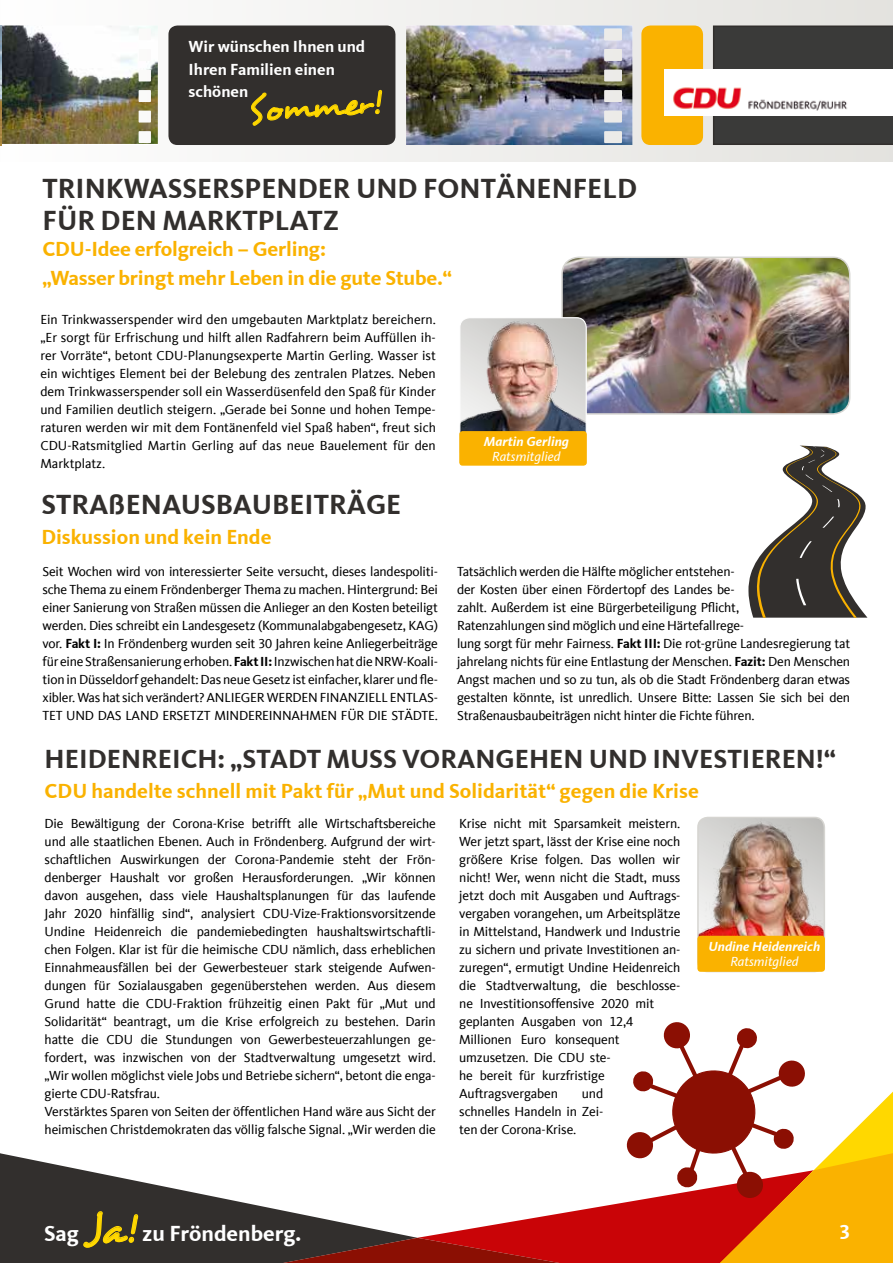
<style>
.page{position:relative;width:893px;height:1263px;background:#fff}
.page>*{position:absolute;margin:0;border:0;box-sizing:border-box;transform-origin:0 0}
.t1{font:32.7px "Desyrel";color:#ffd800}
.t2{font:700 28.5px/31.5px "CDU Kievit Tab";color:#322f2d}
.t3{font:700 27px "CDU Kievit Tab";color:#322f2d}
.t4{font:700 22.5px "CDU Kievit Tab";color:#fff}
.t5{font:700 21px/28.5px "CDU Kievit Tab";letter-spacing:-.005em;color:#fab200}
.t6{font:700 21px "CDU Kievit Tab";color:#fff}
.t7{font:700 16.5px/22.5px "CDU Kievit Tab";color:#fff}
.t8{font:13.5px/18px "CDU Kievit Tab";letter-spacing:-.01em;color:#000}
.t9{font:italic 700 13.5px "CDU Kievit Tab";color:#fff}
.t10{font:italic 13.5px "CDU Kievit Tab";color:#fff}
.s1{font-family:"Helvetica";font-size:27px}
.s2{font-weight:700}
.s3{font-family:"Desyrel";font-weight:400;font-size:39px;color:#ffd800}
</style>
<div class="page">
<div style="left:0;top:0;width:893px;height:162px;background:linear-gradient(to right,#fefefe,#e3e2de)"></div>
<svg style="left:0;top:1153px;width:283px;height:110px;fill:#322f2d"></svg>
<svg style="left:712px;top:25px;width:181px;height:121px;background:#40403f"></svg>
<img style="left:406px;top:26px;width:226px;height:119px">
<div style="left:168px;top:26px;width:227px;height:119px;background:#322f2d;border-radius:9px"></div>
<div style="left:641px;top:26px;width:62px;height:119px;background:#fab200;border-radius:9px"></div>
<hr style="left:0;top:0;width:1px;height:162px;background:#e3e2de">
<img style="left:0;top:26px;width:158px;height:119px">
<img style="left:562px;top:257px;width:288px;height:155px">
<div style="left:561px;top:257px;width:289px;height:158px;border:2px solid #d6d5d1;border-radius:17px"></div>
<img style="left:461px;top:318px;width:125px;height:113px">
<div style="left:459px;top:317px;width:128px;height:149px;border:1px solid #fff;border-radius:10px"></div>
<div style="left:459px;top:431px;width:128px;height:35px;background:#fab200;border-radius:3px"></div>
<img style="left:698px;top:817px;width:126px;height:119px">
<div style="left:697px;top:817px;width:128px;height:155px;border:2px solid #d6d5d1;border-radius:10px"></div>
<div style="left:697px;top:936px;width:128px;height:36px;background:#fab200;border-radius:3px"></div>
<svg style="left:83px;top:1182px;width:56px;height:79px;background:#403a29"></svg>
<div style="left:664px;top:70px;width:229px;height:46px;background:#fff"></div>
<img style="left:673px;top:87px;width:174px;height:24px">
<svg style="left:250px;top:89px;width:133px;height:59px"></svg>
<svg style="left:283px;top:1022px;width:610px;height:241px"></svg>
<svg style="left:748px;top:446px;width:120px;height:172px"></svg>
<p class="t7" style="left:189px;top:35px;width:178px">Wir wünschen Ihnen und<br>Ihren Familien einen schönen</p>
<h1 class="t1" style="left:247px;top:90px;width:134px;rotate:-3deg">Sommer!</h1>
<h2 class="t2" style="left:43px;top:173px;width:596px">TRINKWASSERSPENDER UND FONTÄNENFELD<br>FÜR DEN MARKTPLATZ</h2>
<h3 class="t5" style="left:43px;top:235px;width:411px">CDU-Idee erfolgreich – Gerling:<br>„Wasser bringt mehr Leben in die gute Stube.“</h3>
<p class="t8" style="left:40px;top:311px;width:397px;text-align:justify">Ein Trinkwasserspender wird den umgebauten Marktplatz bereichern. „Er sorgt für Erfrischung und hilft allen Radfahrern beim Auffüllen ih&shy;rer Vorräte“, betont CDU-Planungsexperte Martin Gerling. Wasser ist ein wichtiges Element bei der Belebung des zentralen Platzes. Neben dem Trinkwasserspender soll ein Wasserdüsenfeld den Spaß für Kinder und Familien deutlich steigern. „Gerade bei Sonne und hohen Tempe&shy;raturen werden wir mit dem Fontänenfeld viel Spaß haben“, freut sich CDU-Ratsmitglied Martin Gerling auf das neue Bauelement für den Marktplatz.</p>
<h2 class="t2" style="left:41px;top:489px;width:361px">STRA<span class="s1">ß</span>ENAUSBAUBEITRÄGE</h2>
<h3 class="t5" style="left:41px;top:523px;width:232px">Diskussion und kein Ende</h3>
<p class="t9" style="left:484px;top:433px;width:87px">Martin Gerling</p>
<p class="t10" style="left:492px;top:448px;width:70px">Ratsmitglied</p>
<p class="t8" style="left:43px;top:563px;width:397px;text-align:justify">Seit Wochen wird von interessierter Seite versucht, dieses landespoliti&shy;sche Thema zu einem Fröndenberger Thema zu machen. Hintergrund: Bei einer Sanierung von Straßen müssen die Anlieger an den Kosten beteiligt werden. Dies schreibt ein Landesgesetz (Kommunalabgabengesetz, KAG) vor. <span class="s2">Fakt I:</span> In Fröndenberg wurden seit 30 Jahren keine Anliegerbeiträge für eine Straßensanierung erhoben. <span class="s2">Fakt II:</span> Inzwischen hat die NRW-Koali&shy;tion in Düsseldorf gehandelt: Das neue Gesetz ist einfacher, klarer und fle&shy;xibler. Was hat sich verändert? ANLIEGER WERDEN FINANZIELL ENTLAS-TET UND DAS LAND ERSETZT MINDEREINNAHMEN FÜR DIE STÄDTE.</p>
<p class="t8" style="left:457px;top:563px;width:395px">Tatsächlich werden die Hälfte möglicher entstehen-<br>der Kosten über einen Fördertopf des Landes be-<br>zahlt. Außerdem ist eine Bürgerbeteiligung Pflicht,<br>Ratenzahlungen sind möglich und eine Härtefallrege-<br>lung sorgt für mehr Fairness. <span class="s2">Fakt III:</span> Die rot-grüne Landesregierung tat jahrelang nichts für eine Entlastung der Menschen. <span class="s2">Fazit:</span> Den Menschen Angst machen und so zu tun, als ob die Stadt Fröndenberg daran etwas gestalten könnte, ist unredlich. Unsere Bitte: Lassen Sie sich bei den Straßenausbaubeiträgen nicht hinter die Fichte führen.</p>
<h3 class="t3" style="left:45px;top:743px;width:793px">HEIDENREICH: „STADT MUSS VORANGEHEN UND INVESTIEREN!“</h3>
<h3 class="t5" style="left:45px;top:776px;width:656px">CDU handelte schnell mit Pakt für „Mut und Solidarität“ gegen die Krise</h3>
<p class="t8" style="left:45px;top:815px;width:393px">Die Bewältigung der Corona-Krise betrifft alle Wirtschaftsbereiche und alle staatlichen Ebenen. Auch in Fröndenberg. Aufgrund der wirt&shy;schaftlichen Auswirkungen der Corona-Pandemie steht der Frön&shy;denberger Haushalt vor großen Herausforderungen. „Wir können davon ausgehen, dass viele Haushaltsplanungen für das laufende Jahr 2020 hinfällig sind“, analysiert CDU-Vize-Fraktionsvorsitzende Undine Heidenreich die pandemiebedingten haushaltswirtschaftli&shy;chen Folgen. Klar ist für die heimische CDU nämlich, dass erheblichen Einnahmeausfällen bei der Gewerbesteuer stark steigende Aufwen&shy;dungen für Sozialausgaben gegenüberstehen werden. Aus diesem Grund hatte die CDU-Fraktion frühzeitig einen Pakt für „Mut und Solidarität“ beantragt, um die Krise erfolgreich zu bestehen. Darin hatte die CDU die Stundungen von Gewerbesteuerzahlungen ge&shy;fordert, was inzwischen von der Stadtverwaltung umgesetzt wird. „Wir wollen möglichst viele Jobs und Betriebe sichern“, betont die enga&shy;gierte CDU-Ratsfrau.<br>Verstärktes Sparen von Seiten der öffentlichen Hand wäre aus Sicht der heimischen Christdemokraten das völlig falsche Signal. „Wir werden die</p>
<p class="t8" style="left:459px;top:815px;width:223px">Krise nicht mit Sparsamkeit meistern.<br>Wer jetzt spart, lässt der Krise eine noch größere Krise folgen. Das wollen wir nicht! Wer, wenn nicht die Stadt, muss jetzt doch mit Ausgaben und Auftrags&shy;vergaben vorangehen, um Arbeitsplätze in Mittelstand, Handwerk und Industrie zu sichern und private Investitionen an&shy;zuregen“, ermutigt Undine Heidenreich die Stadtverwaltung, die beschlosse&shy;ne Investitionsoffensive 2020 mit geplanten Ausgaben von 12,4<br>Millionen Euro konsequent umzusetzen. Die CDU ste-<br>he bereit für kurzfristige Auftragsvergaben</p>
<p class="t8" style="left:459px;top:1085px;width:146px;text-align:justify;text-indent:123px">und schnelles Handeln in Zei&shy;ten der Corona-Krise.</p>
<p class="t9" style="left:709px;top:938px;width:113px">Undine Heidenreich</p>
<p class="t10" style="left:730px;top:953px;width:70px">Ratsmitglied</p>
<h3 class="t4" style="left:44px;top:1220px;width:259px">Sag <span class="s3">Ja!</span> zu Fröndenberg.</h3>
<h3 class="t6" style="left:839px;top:1220px;width:12px">3</h3>
</div>
